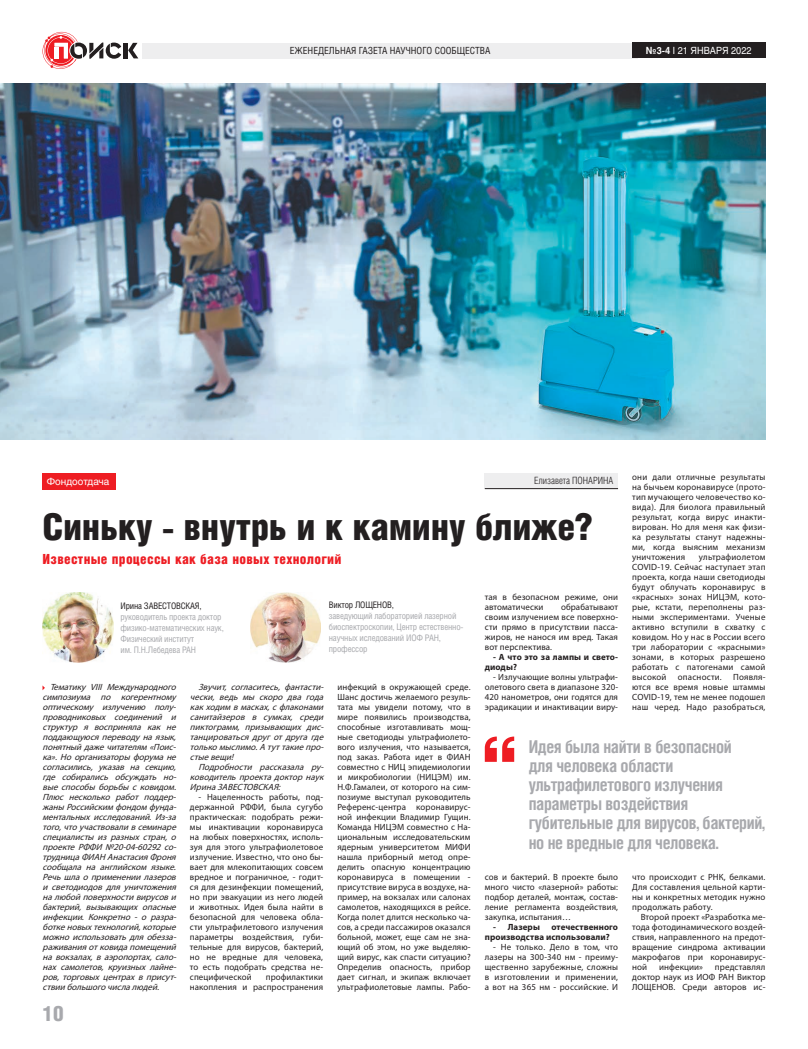
<style>
.page{position:relative;width:808px;height:1049px;background:#fff}
.page>*{position:absolute;margin:0;border:0;box-sizing:border-box;transform-origin:0 0}
.t1{font:37px "Helios Cond Black C";letter-spacing:-.01em;color:#231f20}
.t2{font:21.1px "Helios Cond Black C";color:#a8a9ad}
.t3{font:700 17.7px/19.2px "Helios Cond C";letter-spacing:-.02em;color:#a8a9ad;scale:.96 1}
.t4{font:14px "Helios Cond Black C";letter-spacing:.02em;color:#ee1d23}
.t5{font:10px "Helios Cond Light C";color:#231f20}
.t6{font:10px "Helios C";color:#fff}
.t7{font:9.8px "Helios Cond C";color:#231f20}
.t8{font:9.8px "Helios C";color:#fff;scale:.93 1}
.t9{font:9px/10px "Myriad Pro";letter-spacing:.01em;color:#231f20;text-align:justify}
.t10{font:italic 9px/10px "Myriad Pro";color:#231f20;text-align:justify}
.t11{font:9px/11px "Helios Cond C";letter-spacing:-.02em;color:#a8a9ad}
.t12{font:700 9px/10px "Myriad Pro";letter-spacing:.01em;color:#231f20}
.t13{font:9px "Helios Cond C";letter-spacing:-.02em;color:#231f20}
.s1{font-weight:700}
</style>
<div class="page">
<hr style="left:124px;top:43px;width:4px;height:15px;background:#231f20">
<svg style="left:128px;top:43px;width:10px;height:15px"></svg>
<svg style="left:43px;top:32px;width:78px;height:37px"></svg>
<div style="left:142px;top:43px;width:496px;height:16px;background:#eeeeef"></div>
<div style="left:632px;top:43px;width:133px;height:15px;background:#231f20"></div>
<div style="left:43px;top:474px;width:73px;height:16px;background:#ee1d23"></div>
<svg style="left:485px;top:736px;width:29px;height:26px"></svg>
<div style="left:485px;top:473px;width:133px;height:16px;background:#eeeeef"></div>
<hr style="left:485px;top:488px;width:133px;height:1px;background:#231f20">
<img style="left:43px;top:592px;width:70px;height:71px">
<img style="left:251px;top:592px;width:69px;height:71px">
<img style="left:0;top:84px;width:765px;height:355px">
<p class="t7" style="left:290px;top:45px;width:202px">ЕЖЕНЕДЕЛЬНАЯ ГАЗЕТА НАУЧНОГО СООБЩЕСТВА</p>
<p class="t8" style="left:646px;top:44px;width:115px"><span class="s1">№3-4</span> I 21 ЯНВАРЯ 2022</p>
<p class="t9" style="left:632px;top:472px;width:135px">они дали отличные результаты на бычьем коронавирусе (прото&shy;тип мучающего человечество ко&shy;вида). Для биолога правильный результат, когда вирус инакти&shy;вирован. Но для меня как физи&shy;ка результаты станут надежны&shy;ми, когда выясним механизм уничтожения</p>
<p class="t5" style="left:534px;top:475px;width:81px">Елизавета ПОНАРИНА</p>
<p class="t6" style="left:47px;top:475px;width:64px">Фондоотдача</p>
<h1 class="t1" style="left:43px;top:506px;width:552px">Синьку - внутрь и к камину ближе?</h1>
<h3 class="t4" style="left:43px;top:551px;width:301px">Известные процессы как база новых технологий</h3>
<p class="t9" style="left:632px;top:552px;width:135px;text-indent:67px">ультрафиолетом COVID-19. Сейчас наступает этап проекта, когда наши светодиоды будут облучать коронавирус в «красных» зонах НИЦЭМ, кото&shy;рые, кстати, переполнены раз&shy;ными экспериментами. Ученые активно вступили в схватку с ковидом. Но у нас в России всего три лаборатории с «красными» зонами, в которых разрешено работать с патогенами самой высокой</p>
<p class="t9" style="left:485px;top:592px;width:135px">тая в безопасном режиме, они автоматически</p>
<p class="t13" style="left:329px;top:599px;width:67px">Виктор ЛОЩЕНОВ,</p>
<p class="t11" style="left:329px;top:610px;width:136px">заведующий лабораторией лазерной биоспектроскопии, Центр естественно&shy;научных иследований ИОФ РАН, профессор</p>
<p class="t13" style="left:120px;top:600px;width:83px">Ирина ЗАВЕСТОВСКАЯ,</p>
<p class="t11" style="left:120px;top:611px;width:105px">руководитель проекта доктор физико-математических наук,<br>Физический институт<br>им. П.Н.Лебедева РАН</p>
<p class="t9" style="left:485px;top:602px;width:135px;text-indent:76px">обрабатывают своим излучением все поверхно&shy;сти прямо в присутствии пасса&shy;жиров, не нанося им вред. Такая вот перспектива.</p>
<p class="t12" style="left:485px;top:652px;width:135px;text-indent:9px">- А что это за лампы и свето&shy;диоды?</p>
<p class="t9" style="left:485px;top:672px;width:135px;text-indent:9px">- Излучающие волны ультрафи&shy;олетового света в диапазоне 320- 420 нанометров, они годятся для эрадикации и инактивации виру-</p>
<p class="t9" style="left:632px;top:672px;width:135px;text-indent:101px">Появля&shy;ются все время новые штаммы COVID-19, тем не менее подошел наш черед. Надо разобраться,</p>
<p class="t9" style="left:678px;top:672px;width:45px">опасности.</p>
<p class="t9" style="left:337px;top:682px;width:135px">инфекций в окружающей среде.<br>Шанс достичь желаемого резуль&shy;тата мы увидели потому, что в мире появились производства, способные изготавливать мощ&shy;ные светодиоды ультрафиолето&shy;вого излучения, что называется, под заказ. Работа идет в ФИАН совместно с НИЦ эпидемиологии и микробиологии (НИЦЭМ) им.<br>Н.Ф.Гамалеи, от которого на сим&shy;позиуме выступал руководитель Референс-центра коронавирус&shy;ной инфекции Владимир Гущин.<br>Команда НИЦЭМ совместно с На&shy;циональным исследовательским ядерным университетом МИФИ нашла приборный метод опре&shy;делить опасную концентрацию коронавируса в помещении - присутствие вируса в воздухе, на&shy;пример, на вокзалах или салонах самолетов, находящихся в рейсе.<br>Когда полет длится несколько ча&shy;сов, а среди пассажиров оказался больной, может, еще сам не зна&shy;ющий об этом, но уже выделяю&shy;щий вирус, как спасти ситуацию?<br>Определив опасность, прибор дает сигнал, и экипаж включает ультрафиолетовые лампы. Рабо-</p>
<p class="t10" style="left:43px;top:682px;width:136px;text-align:left;text-indent:7px">Тематику VIII Международного симпозиума по когерентному оптическому излучению полу&shy;проводниковых соединений и структур я воспринял а как не поддающуюся переводу на язык, понятный даже читателям «Поис&shy;ка». Но организаторы форума не согласил ись, указав на секцию, где собирал ись обсуждать но&shy;вые способы борьбы с ковидом.<br>Пл юс нескол ько работ поддер&shy;жаны Российским фондом фунда&shy;ментал ьных исследований. Из-за того, что участвовал и в семинаре специал исты из разных стран, о проекте РФФИ №20-04-60292 со&shy;труд ница ФИАН Анастасия Фроня сообщала на англ ийском языке.<br>Речь шла о применении лазеров и светодиодов для уничтожения на л юбой поверхности вирусов и бактерий, вызывающих опасные инфекции. Конкретно - о разра&shy;ботке новых технологий, которые можно испол ьзовать для обезза&shy;раживания от ковида помещений на вокзал ах, в аэропортах, сал о&shy;нах самолетов, круизных лайне&shy;ров, торговых центрах в присут&shy;ствии бол ьшого числа л юдей.</p>
<p class="t10" style="left:190px;top:682px;width:136px;text-indent:9px">Звучит, согласитесь, фантасти&shy;чески, вед ь мы скоро д ва года как ходим в масках, с флаконами санитайзеров в сумках, сред и пиктограмм, призывающих дис&shy;танцироваться друг от друга где тол ько мысл имо. А тут такие про&shy;стые вещи!</p>
<h3 class="t3" style="left:529px;top:736px;width:247px">Идея была найти в безопасной<br>для человека области ультрафилетового излучения параметры воздействия губительные для вирусов, бактерий, но не вредные для человека.</h3>
<p class="t10" style="left:190px;top:762px;width:136px;text-indent:9px">Подробности рассказал а ру&shy;ковод ител ь проекта доктор наук Ирина ЗАВЕСТОВСКАЯ:</p>
<p class="t9" style="left:190px;top:792px;width:135px;text-indent:9px">- Нацеленность работы, под&shy;держанной РФФИ, была сугубо практическая: подобрать режи&shy;мы инактивации коронавируса на любых поверхностях, исполь&shy;зуя для этого ультрафиолетовое излучение. Известно, что оно бы&shy;вает для млекопитающих совсем вредное и пограничное, - годит&shy;ся для дезинфекции помещений, но при эвакуации из него людей и животных. Идея была найти в безопасной для человека обла&shy;сти ультрафилетового излучения параметры воздействия, губи&shy;тельные для вирусов, бактерий, но не вредные для человека, то есть подобрать средства не&shy;специфической</p>
<p class="t9" style="left:632px;top:872px;width:135px">что происходит с РНК, белками.<br>Для составления цельной карти&shy;ны и конкретных методик нужно продолжать работу.</p>
<p class="t9" style="left:632px;top:912px;width:135px;text-indent:9px">Второй проект «Разработка ме&shy;тода фотодинамического воздей&shy;ствия, направленного на предот&shy;вращение синдрома активации макрофагов при коронавирус&shy;ной</p>
<p class="t9" style="left:485px;top:872px;width:135px">сов и бактерий. В проекте было много чисто «лазерной» работы: подбор деталей, монтаж, состав&shy;ление регламента воздействия, закупка, испытания…</p>
<p class="t12" style="left:493px;top:922px;width:48px">- Лазеры</p>
<p class="t12" style="left:485px;top:922px;width:135px;text-indent:67px">отечественного производства использовали?</p>
<p class="t9" style="left:485px;top:942px;width:135px;text-indent:9px">- Не только. Дело в том, что лазеры на 300-340 нм - преиму&shy;щественно зарубежные, сложны в изготовлении и применении, а вот на 365 нм - российские. И</p>
<p class="t9" style="left:659px;top:962px;width:45px">инфекции»</p>
<p class="t9" style="left:632px;top:962px;width:135px;text-indent:83px">представлял доктор наук из ИОФ РАН Виктор ЛОЩЕНОВ. Среди авторов ис-</p>
<p class="t9" style="left:190px;top:972px;width:135px;text-align:right">профилактики<br>накопления и распространения</p>
<h2 class="t2" style="left:43px;top:1001px;width:23px">10</h2>
</div>
